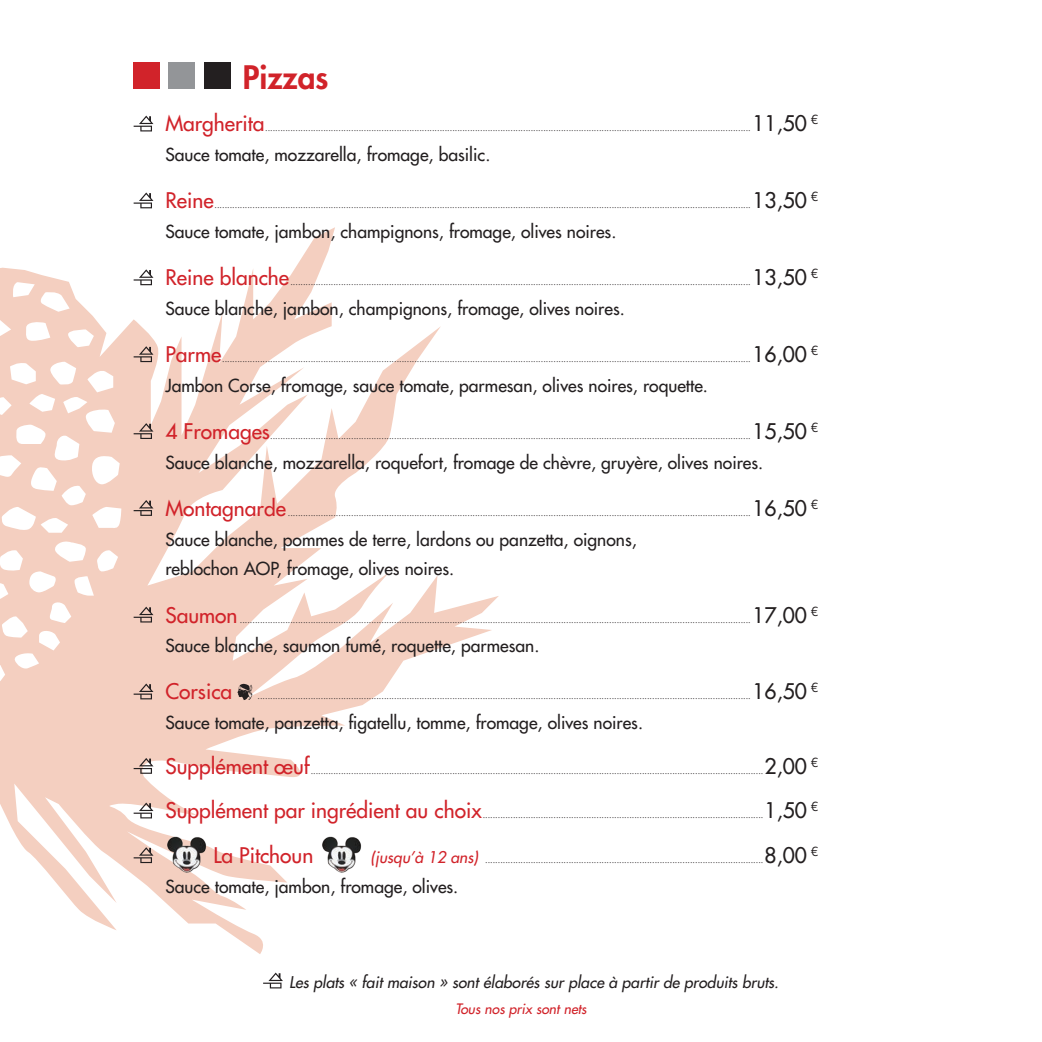
<style>
.page{position:relative;width:1042px;height:1042px;background:#fff}
.page>*{position:absolute;margin:0;border:0;box-sizing:border-box;transform-origin:0 0}
.t1{font:800 31.5px "Futura Std";color:#d1232a}
.t2{font:500 21px "Futura Std";color:#d1232a}
.t3{font:500 21px "Futura Std";color:#231f20}
.t4{font:500 17.5px/29.8px "Futura Std";color:#231f20}
.t5{font:italic 500 15.75px "Futura Std";color:#231f20}
.t6{font:italic 500 14px "Futura Std";color:#d1232a}
.t7{font:500 8.75px "Futura Std";color:#231f20}
.s1{font-style:italic;font-size:15.75px;color:#d1232a}
</style>
<div class="page">
<svg style="left:0;top:200px;width:499px;height:754px"></svg>
<div style="left:134px;top:62px;width:26px;height:26px;background:#d1232a"></div>
<div style="left:169px;top:62px;width:26px;height:26px;background:#939598"></div>
<div style="left:204px;top:62px;width:26px;height:26px;background:#231f20"></div>
<svg style="left:134px;top:116px;width:19px;height:15px"></svg>
<svg style="left:134px;top:192px;width:19px;height:16px"></svg>
<svg style="left:134px;top:269px;width:19px;height:16px"></svg>
<svg style="left:134px;top:346px;width:19px;height:16px"></svg>
<svg style="left:134px;top:423px;width:19px;height:16px"></svg>
<svg style="left:134px;top:500px;width:19px;height:16px"></svg>
<svg style="left:134px;top:606px;width:19px;height:16px"></svg>
<svg style="left:134px;top:683px;width:19px;height:16px"></svg>
<svg style="left:237px;top:684px;width:15px;height:21px"></svg>
<svg style="left:134px;top:758px;width:19px;height:16px"></svg>
<svg style="left:134px;top:802px;width:19px;height:16px"></svg>
<svg style="left:134px;top:847px;width:19px;height:16px"></svg>
<img style="left:165px;top:833px;width:42px;height:42px">
<img style="left:321px;top:833px;width:42px;height:42px">
<svg style="left:263px;top:972px;width:20px;height:16px"></svg>
<h1 class="t1" style="left:243px;top:58px;width:87px">Pizzas</h1>
<h2 class="t2" style="left:165px;top:111px;width:101px">Margherita</h2>
<h2 class="t3" style="left:752px;top:111px;width:67px">11,50 <sup>€</sup></h2>
<p class="t7" style="left:265px;top:123px;width:487px">................................................................................................................................................................................................</p>
<h3 class="t4" style="left:165px;top:140px;width:326px">Sauce tomate, mozzarella, fromage, basilic.</h3>
<h2 class="t2" style="left:165px;top:187px;width:50px">Reine</h2>
<p class="t7" style="left:215px;top:200px;width:538px">....................................................................................................................................................................................................................</p>
<h2 class="t3" style="left:752px;top:187px;width:67px">13,50 <sup>€</sup></h2>
<h3 class="t4" style="left:165px;top:217px;width:452px">Sauce tomate, jambon, champignons, fromage, olives noires.</h3>
<h2 class="t2" style="left:165px;top:264px;width:125px">Reine blanche</h2>
<p class="t7" style="left:290px;top:276px;width:462px">......................................................................................................................................................................................</p>
<h2 class="t3" style="left:752px;top:264px;width:67px">13,50 <sup>€</sup></h2>
<h3 class="t4" style="left:165px;top:294px;width:461px">Sauce blanche, jambon, champignons, fromage, olives noires.</h3>
<h2 class="t2" style="left:165px;top:341px;width:57px">Parme</h2>
<p class="t7" style="left:222px;top:353px;width:530px">.................................................................................................................................................................................................................</p>
<h2 class="t3" style="left:752px;top:341px;width:67px">16,00 <sup>€</sup></h2>
<h3 class="t4" style="left:165px;top:371px;width:544px">Jambon Corse, fromage, sauce tomate, parmesan, olives noires, roquette.</h3>
<h2 class="t2" style="left:165px;top:418px;width:106px">4 Fromages</h2>
<h2 class="t3" style="left:752px;top:418px;width:67px">15,50 <sup>€</sup></h2>
<h3 class="t4" style="left:165px;top:447px;width:599px">Sauce blanche, mozzarella, roquefort, fromage de chèvre, gruyère, olives noires.</h3>
<h2 class="t2" style="left:165px;top:495px;width:122px">Montagnarde</h2>
<p class="t7" style="left:270px;top:430px;width:482px">..............................................................................................................................................................................................</p>
<h2 class="t3" style="left:752px;top:495px;width:67px">16,50 <sup>€</sup></h2>
<p class="t7" style="left:288px;top:507px;width:464px">.......................................................................................................................................................................................</p>
<h3 class="t4" style="left:165px;top:524px;width:473px">Sauce blanche, pommes de terre, lardons ou panzetta, oignons, reblochon AOP, fromage, olives noires.</h3>
<h2 class="t2" style="left:165px;top:601px;width:74px">Saumon</h2>
<p class="t7" style="left:240px;top:614px;width:512px">..........................................................................................................................................................................................................</p>
<h2 class="t3" style="left:752px;top:601px;width:67px">17,00 <sup>€</sup></h2>
<h3 class="t4" style="left:165px;top:631px;width:376px">Sauce blanche, saumon fumé, roquette, parmesan.</h3>
<h2 class="t2" style="left:165px;top:678px;width:68px">Corsica</h2>
<p class="t7" style="left:258px;top:691px;width:495px">...................................................................................................................................................................................................</p>
<h2 class="t3" style="left:752px;top:678px;width:67px">16,50 <sup>€</sup></h2>
<h3 class="t4" style="left:165px;top:708px;width:479px">Sauce tomate, panzetta, figatellu, tomme, fromage, olives noires.</h3>
<h2 class="t2" style="left:165px;top:753px;width:146px">Supplément œuf</h2>
<h2 class="t3" style="left:764px;top:753px;width:55px">2,00 <sup>€</sup></h2>
<p class="t7" style="left:311px;top:765px;width:454px">...................................................................................................................................................................................</p>
<h2 class="t2" style="left:165px;top:797px;width:318px">Supplément par ingrédient au choix</h2>
<h2 class="t3" style="left:764px;top:797px;width:55px">1,50 <sup>€</sup></h2>
<p class="t7" style="left:483px;top:810px;width:282px">...............................................................................................................</p>
<h2 class="t2" style="left:213px;top:842px;width:101px">La Pitchoun</h2>
<p class="t7" style="left:370px;top:854px;width:394px"><span class="s1">(jusqu’à 12 ans)</span> ..............................................................................................................</p>
<h2 class="t3" style="left:764px;top:842px;width:55px">8,00 <sup>€</sup></h2>
<h3 class="t4" style="left:165px;top:871px;width:294px">Sauce tomate, jambon, fromage, olives.</h3>
<h3 class="t5" style="left:289px;top:973px;width:491px">Les plats « fait maison » sont élaborés sur place à partir de produits bruts.</h3>
<h3 class="t6" style="left:455px;top:1000px;width:133px">Tous nos prix sont nets</h3>
</div>
